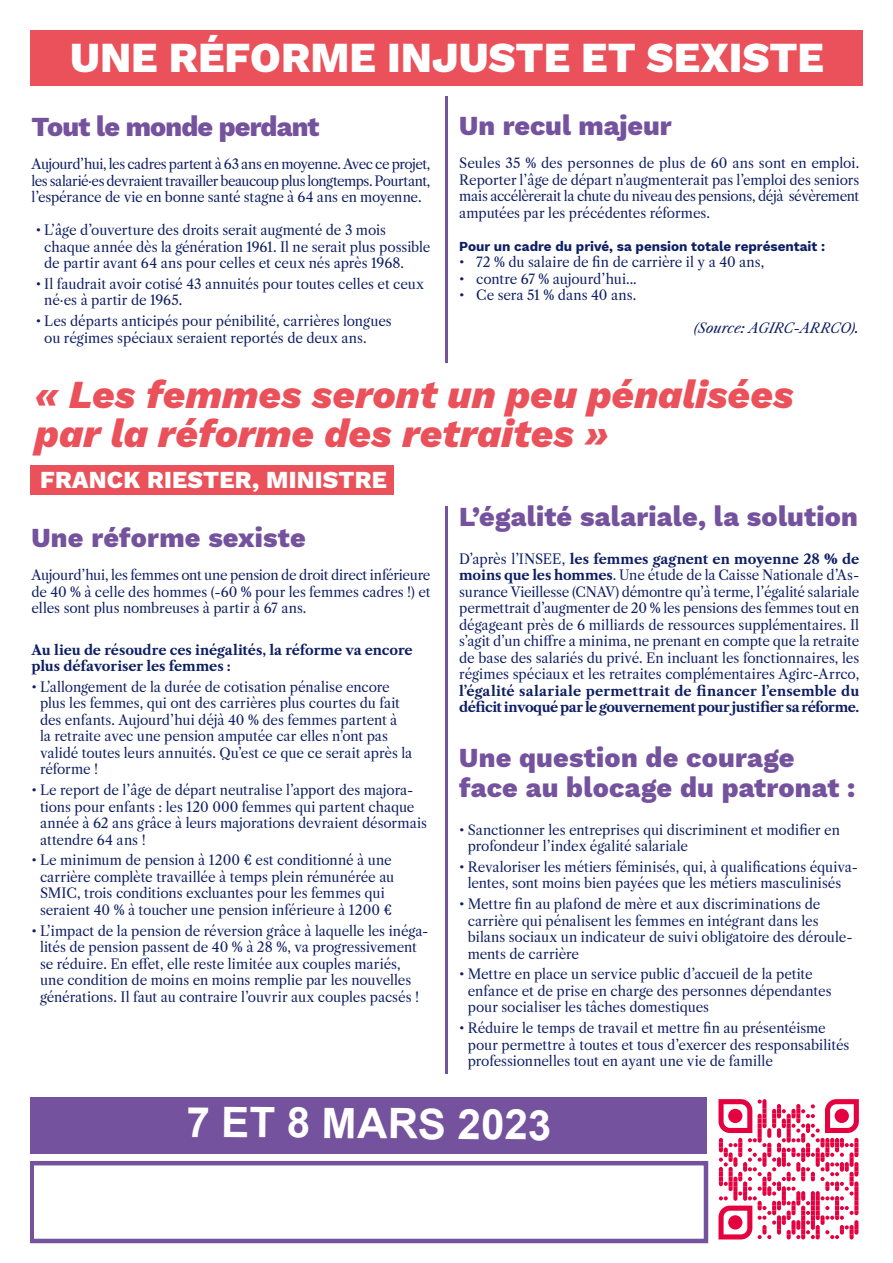
<style>
.page{position:relative;width:893px;height:1263px;background:#fff}
.page>*{position:absolute;margin:0;border:0;box-sizing:border-box;transform-origin:0 0}
.t1{font:800 42px "Work Sans";color:#fff}
.t2{font:700 42px "Arial";color:#fff}
.t3{font:italic 800 39px/39px "Work Sans";color:#ea515a}
.t4{font:800 27px/30px "Work Sans";letter-spacing:.01em;color:#75529d}
.t5{font:800 27px "Work Sans";letter-spacing:-.035em;color:#75529d}
.t6{font:800 24px "Work Sans";letter-spacing:.01em;color:#fff}
.t7{font:13.5px/16.5px "Libre Caslon Text";letter-spacing:-.01em;color:#0e1e63}
.t8{font:700 13.5px/16.5px "Libre Caslon Text";letter-spacing:-.01em;color:#0e1e63}
.t9{font:700 13.5px "Work Sans";color:#0e1e63}
.t10{font:italic 13.5px "Libre Caslon Text";letter-spacing:-.005em;color:#0e1e63}
.s1{font-weight:700}
</style>
<div class="page">
<div style="left:0;top:0;width:893px;height:86px;background:#ea515a"></div>
<div style="left:28px;top:465px;width:366px;height:30px;background:#ea515a"></div>
<div style="left:0;top:1097px;width:707px;height:56px;background:#75529d"></div>
<hr style="left:445px;top:506px;width:3px;height:567px;background:#75529d">
<hr style="left:445px;top:96px;width:3px;height:266px;background:#75529d">
<svg style="left:718px;top:1099px;width:141px;height:140px"></svg>
<div style="left:728px;top:1109px;width:14px;height:14px;background:#e50040;border-radius:50%"></div>
<div style="left:835px;top:1109px;width:14px;height:14px;background:#e50040;border-radius:50%"></div>
<div style="left:728px;top:1215px;width:14px;height:14px;background:#e50040;border-radius:50%"></div>
<div style="left:30px;top:1161px;width:678px;height:82px;border:4px solid #75529d"></div>
<div style="left:863px;top:0;width:30px;height:1263px;background:#fff"></div>
<div style="left:0;top:0;width:893px;height:30px;background:#fff"></div>
<div style="left:0;top:0;width:30px;height:1263px;background:#fff"></div>
<h1 class="t1" style="left:70px;top:26px;width:755px">UNE RÉFORME INJUSTE ET SEXISTE</h1>
<h3 class="t5" style="left:32px;top:107px;width:290px">Tout le monde perdant</h3>
<p class="t7" style="left:32px;top:156px;width:400px;text-align:justify">Aujourd’hui, les cadres partent à 63 ans en moyenne. Avec ce projet, les salarié·es devraient travailler beaucoup plus longtemps. Pourtant, l’espérance de vie en bonne santé stagne à 64 ans en moyenne.</p>
<p class="t7" style="left:44px;top:222px;width:388px;text-indent:-9px">• L’âge d’ouverture des droits serait augmenté de 3 mois chaque année dès la génération 1961. Il ne serait plus possible de partir avant 64 ans pour celles et ceux nés après 1968.</p>
<p class="t7" style="left:44px;top:276px;width:381px;text-indent:-9px">• Il faudrait avoir cotisé 43 annuités pour toutes celles et ceux né·es à partir de 1965.</p>
<p class="t7" style="left:44px;top:313px;width:349px;text-indent:-9px">• Les départs anticipés pour pénibilité, carrières longues ou régimes spéciaux seraient reportés de deux ans.</p>
<h3 class="t4" style="left:459px;top:110px;width:214px">Un recul majeur</h3>
<p class="t7" style="left:459px;top:155px;width:402px;text-align:justify">Seules 35 % des personnes de plus de 60 ans sont en emploi.<br>Reporter l’âge de départ n’augmenterait pas l’emploi des seniors mais accélèrerait la chute du niveau des pensions, déjà sévèrement amputées par les précédentes réformes.</p>
<p class="t9" style="left:459px;top:236px;width:367px">Pour un cadre du privé, sa pension totale représentait :</p>
<p class="t7" style="left:459px;top:254px;width:307px">• 72 % du salaire de fin de carrière il y a 40 ans,</p>
<p class="t7" style="left:459px;top:270px;width:179px">• contre 67 % aujourd’hui...</p>
<p class="t7" style="left:459px;top:287px;width:178px">• Ce sera 51 % dans 40 ans.</p>
<p class="t10" style="left:694px;top:320px;width:167px">(Source: AGIRC-ARRCO).</p>
<h2 class="t3" style="left:35px;top:373px;width:760px">« Les femmes seront un peu pénalisées par la réforme des retraites »</h2>
<h3 class="t6" style="left:40px;top:461px;width:348px">FRANCK RIESTER, MINISTRE</h3>
<h3 class="t4" style="left:32px;top:522px;width:276px">Une réforme sexiste</h3>
<p class="t7" style="left:32px;top:567px;width:400px;text-align:justify">Aujourd’hui, les femmes ont une pension de droit direct inférieure de 40 % à celle des hommes (-60 % pour les femmes cadres !) et elles sont plus nombreuses à partir à 67 ans.</p>
<p class="t8" style="left:32px;top:641px;width:383px">Au lieu de résoudre ces inégalités, la réforme va encore plus défavoriser les femmes :</p>
<p class="t7" style="left:40px;top:679px;width:374px;text-indent:-9px">• L’allongement de la durée de cotisation pénalise encore plus les femmes, qui ont des carrières plus courtes du fait des enfants. Aujourd’hui déjà 40 % des femmes partent à<br>la retraite avec une pension amputée car elles n’ont pas validé toutes leurs annuités. Qu’est ce que ce serait après la réforme !</p>
<p class="t7" style="left:40px;top:782px;width:388px;text-indent:-9px">• Le report de l’âge de départ neutralise l’apport des majora&shy;tions pour enfants : les 120 000 femmes qui partent chaque année à 62 ans grâce à leurs majorations devraient désormais attendre 64 ans !</p>
<p class="t7" style="left:40px;top:852px;width:356px;text-indent:-9px">• Le minimum de pension à 1200 € est conditionné à une carrière complète travaillée à temps plein rémunérée au SMIC, trois conditions excluantes pour les femmes qui seraient 40 % à toucher une pension inférieure à 1200 €</p>
<p class="t7" style="left:40px;top:922px;width:390px;text-indent:-9px">• L’impact de la pension de réversion grâce à laquelle les inéga&shy;lités de pension passent de 40 % à 28 %, va progressivement se réduire. En effet, elle reste limitée aux couples mariés,<br>une condition de moins en moins remplie par les nouvelles générations. Il faut au contraire l’ouvrir aux couples pacsés !</p>
<h3 class="t4" style="left:459px;top:501px;width:400px">L’égalité salariale, la solution</h3>
<p class="t7" style="left:459px;top:551px;width:402px;text-align:justify">D’après l’INSEE, <span class="s1">les femmes gagnent en moyenne 28 % de moins que les hommes</span>. Une étude de la Caisse Nationale d’As&shy;surance Vieillesse (CNAV) démontre qu’à terme, l’égalité salariale permettrait d’augmenter de 20 % les pensions des femmes tout en dégageant près de 6 milliards de ressources supplémentaires. Il s’agit d’un chiffre a minima, ne prenant en compte que la retraite de base des salariés du privé. En incluant les fonctionnaires, les régimes spéciaux et les retraites complémentaires Agirc-Arrco,</p>
<p class="t8" style="left:459px;top:683px;width:402px">l’égalité salariale permettrait de financer l’ensemble du déficit invoqué par le gouvernement pour justifier sa réforme.</p>
<h3 class="t4" style="left:459px;top:742px;width:398px">Une question de courage face au blocage du patronat :</h3>
<p class="t7" style="left:468px;top:821px;width:374px;text-indent:-9px">• Sanctionner les entreprises qui discriminent et modifier en profondeur l’index égalité salariale</p>
<p class="t7" style="left:468px;top:859px;width:392px;text-indent:-9px">• Revaloriser les métiers féminisés, qui, à qualifications équiva&shy;lentes, sont moins bien payées que les métiers masculinisés</p>
<p class="t7" style="left:468px;top:896px;width:387px;text-indent:-9px">• Mettre fin au plafond de mère et aux discriminations de carrière qui pénalisent les femmes en intégrant dans les bilans sociaux un indicateur de suivi obligatoire des déroule&shy;ments de carrière</p>
<p class="t7" style="left:468px;top:966px;width:365px;text-indent:-9px">• Mettre en place un service public d’accueil de la petite enfance et de prise en charge des personnes dépendantes pour socialiser les tâches domestiques</p>
<p class="t7" style="left:468px;top:1020px;width:383px;text-indent:-9px">• Réduire le temps de travail et mettre fin au présentéisme pour permettre à toutes et tous d’exercer des responsabilités professionnelles tout en ayant une vie de famille</p>
<h1 class="t2" style="left:186px;top:1096px;width:367px">7 ET 8 MARS 2023</h1>
</div>
